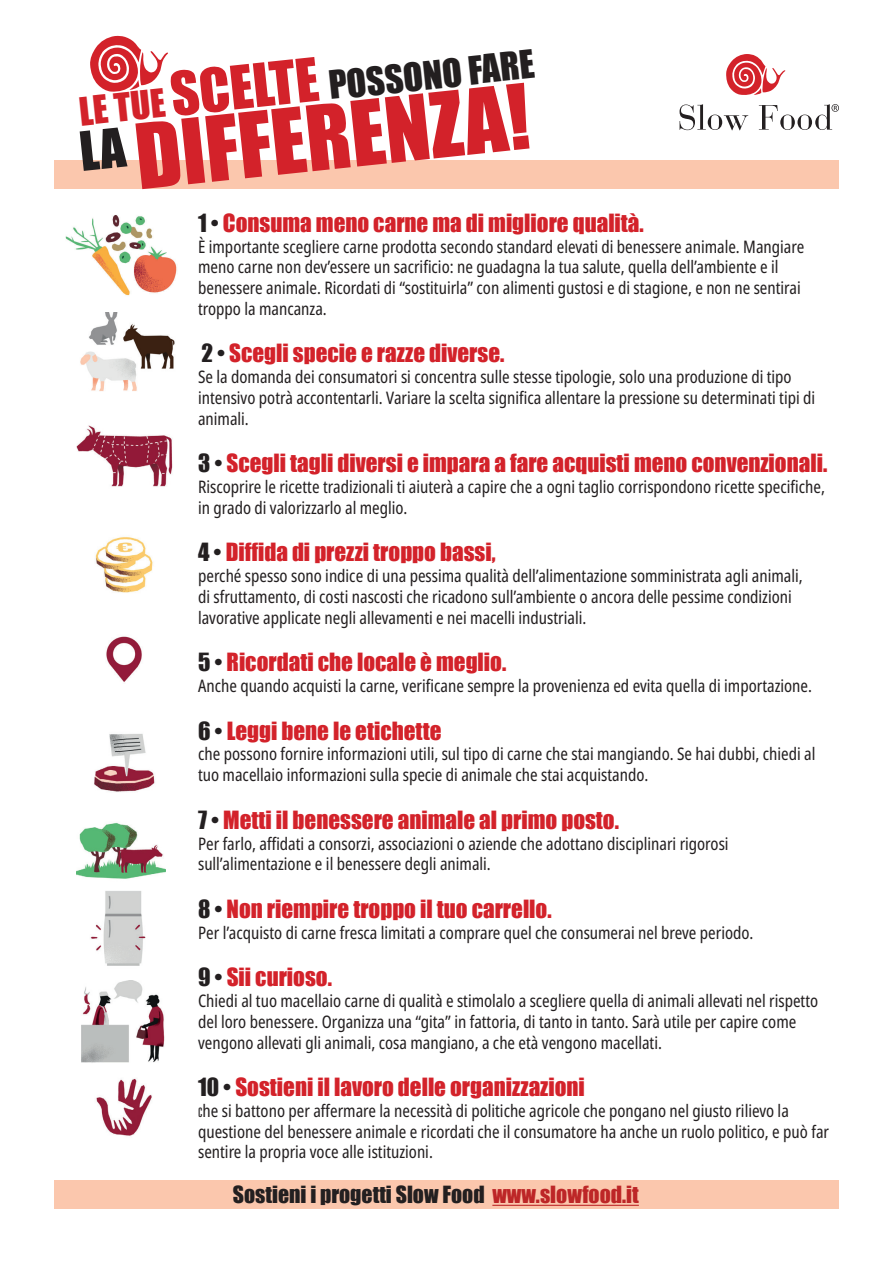
<style>
.page{position:relative;width:893px;height:1263px;background:#fff}
.page>*{position:absolute;margin:0;border:0;box-sizing:border-box;transform-origin:0 0}
.t1{font:83.4px "Impact";color:#d3222a}
.t2{font:36px "Impact";color:#231f20}
.t3{font:23.1px "Impact";color:#d3222a}
.t4{font:21.75px "Impact";color:#231f20}
.t5{font:condensed 17.25px/20.7px "Noto Sans";color:#231f20;scale:.95 1}
.s1{color:#d3222a}
.s2{font-size:55.5px;color:#d3222a}
.s3{color:#231f20}
.s4{font-family:"Univers";font-weight:300;font-stretch:ultra-condensed}
.s5{color:#bd2627}
</style>
<div class="page">
<img style="left:65px;top:215px;width:112px;height:98px">
<img style="left:80px;top:313px;width:95px;height:78px">
<img style="left:76px;top:425px;width:97px;height:62px">
<img style="left:95px;top:537px;width:58px;height:56px">
<img style="left:106px;top:636px;width:36px;height:46px">
<img style="left:81px;top:980px;width:84px;height:83px">
<img style="left:94px;top:734px;width:61px;height:58px">
<img style="left:76px;top:823px;width:89px;height:56px">
<img style="left:90px;top:891px;width:56px;height:75px">
<img style="left:96px;top:1078px;width:56px;height:58px">
<div style="left:54px;top:160px;width:784px;height:29px;background:#fbc7ad"></div>
<svg style="left:726px;top:54px;width:59px;height:41px"></svg>
<svg style="left:680px;top:104px;width:68px;height:26px"></svg>
<svg style="left:759px;top:104px;width:80px;height:26px"></svg>
<svg style="left:90px;top:36px;width:78px;height:56px"></svg>
<div style="left:54px;top:1180px;width:784px;height:29px;background:#fbc7ad"></div>
<hr style="left:492px;top:1205px;width:147px;height:1px;background:#bd2627">
<h2 class="t2" style="left:76px;top:84px;width:459px;rotate:-6deg"><span class="s1">LE TUE</span> <span class="s2">SCELTE</span> POSSONO FARE</h2>
<h1 class="t1" style="left:74px;top:98px;width:452px;rotate:-6deg"><sup>LA</sup> DIFFERENZA!</h1>
<h3 class="t3" style="left:198px;top:205px;width:447px"><span class="s3">1 •</span> Consuma meno carne ma di migliore qualità.</h3>
<p class="t5" style="left:198px;top:236px;width:640px">È importante scegliere carne prodotta secondo standard elevati di benessere animale. Mangiare meno carne non dev’essere un sacrificio: ne guadagna la tua salute, quella dell’ambiente e il benessere animale. Ricordati di “sostituirla” con alimenti gustosi e di stagione, e non ne sentirai troppo la mancanza.</p>
<h3 class="t3" style="left:201px;top:335px;width:304px"><span class="s3">2 •</span> Scegli specie e razze diverse.</h3>
<p class="t5" style="left:198px;top:367px;width:651px">Se la domanda dei consumatori si concentra sulle stesse tipologie, solo una produzione di tipo intensivo potrà accontentarli. Variare la scelta significa allentare la pressione su determinati tipi di animali.</p>
<h3 class="t3" style="left:198px;top:445px;width:631px"><span class="s3">3 •</span> Scegli tagli diversi e impara a fare acquisti meno convenzionali.</h3>
<p class="t5" style="left:198px;top:477px;width:661px">Riscoprire le ricette tradizionali ti aiuterà a capire che a ogni taglio corrispondono ricette specifiche, in grado di valorizzarlo al meglio.</p>
<h3 class="t3" style="left:198px;top:534px;width:299px"><span class="s3">4 •</span> Diffida di prezzi troppo bassi,</h3>
<p class="t5" style="left:198px;top:566px;width:638px">perché spesso sono indice di una pessima qualità dell’alimentazione somministrata agli animali, di sfruttamento, di costi nascosti che ricadono sull’ambiente o ancora delle pessime condizioni lavorative applicate negli allevamenti e nei macelli industriali.</p>
<h3 class="t3" style="left:198px;top:644px;width:310px"><span class="s3">5 •</span> Ricordati che locale è meglio.</h3>
<p class="t5" style="left:198px;top:676px;width:648px">Anche quando acquisti la carne, verificane sempre la provenienza ed evita quella di importazione.</p>
<h3 class="t3" style="left:198px;top:713px;width:245px"><span class="s3">6 •</span> Leggi bene le etichette</h3>
<p class="t5" style="left:198px;top:744px;width:651px">che possono fornire informazioni utili, sul tipo di carne che stai mangiando. Se hai dubbi, chiedi al tuo macellaio informazioni sulla specie di animale che stai acquistando.</p>
<h3 class="t3" style="left:198px;top:802px;width:422px"><span class="s3">7 •</span> Metti il benessere animale al primo posto.</h3>
<p class="t5" style="left:198px;top:833px;width:560px">Per farlo, affidati a consorzi, associazioni o aziende che adottano disciplinari rigorosi sull’alimentazione e il benessere degli animali.</p>
<h3 class="t3" style="left:198px;top:891px;width:355px"><span class="s3">8 •</span> Non riempire troppo il tuo carrello.</h3>
<p class="t5" style="left:198px;top:922px;width:586px">Per l’acquisto di carne fresca limitati a comprare quel che consumerai nel breve periodo.</p>
<h3 class="t3" style="left:198px;top:959px;width:135px"><span class="s3">9 •</span> Sii curioso.</h3>
<p class="t5" style="left:198px;top:991px;width:654px">Chiedi al tuo macellaio carne di qualità e stimolalo a scegliere quella di animali allevati nel rispetto del loro benessere. Organizza una “gita” in fattoria, di tanto in tanto. Sarà utile per capire come vengono allevati gli animali, cosa mangiano, a che età vengono macellati.</p>
<h3 class="t3" style="left:198px;top:1069px;width:388px"><span class="s3">10 •</span> Sostieni il lavoro delle organizzazioni</h3>
<p class="t5" style="left:198px;top:1101px;width:666px"><span class="s4">c</span>he si battono per affermare la necessità di politiche agricole che pongano nel giusto rilievo la questione del benessere animale e ricordati che il consumatore ha anche un ruolo politico, e può far sentire la propria voce alle istituzioni.</p>
<p class="t4" style="left:233px;top:1178px;width:407px">Sostieni i progetti Slow Food <span class="s5">www.slowfood.it</span></p>
</div>
